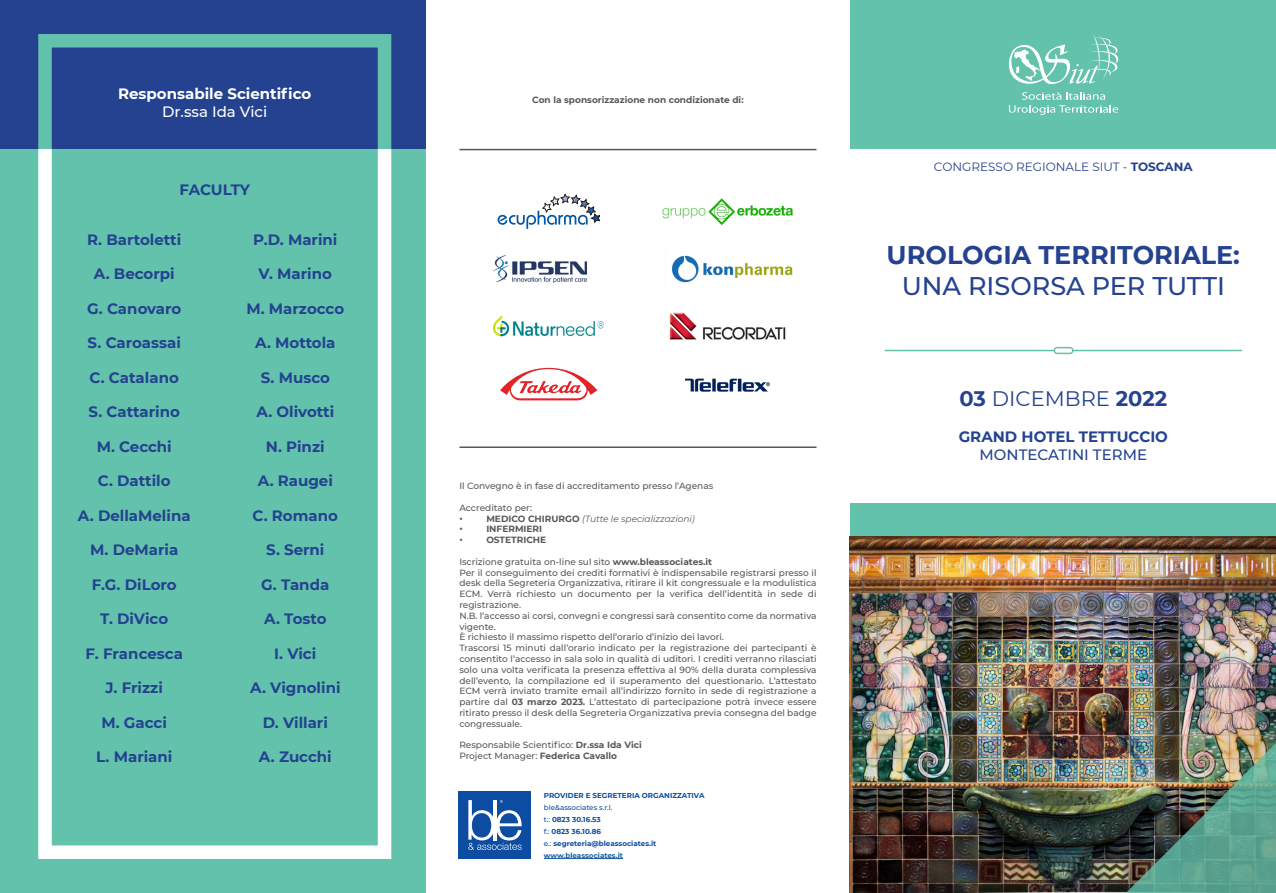
<style>
.page{position:relative;width:1276px;height:893px;background:#fff}
.page>*{position:absolute;margin:0;border:0;box-sizing:border-box;transform-origin:0 0}
.t1{font:700 25.5px "Montserrat";color:#24428f}
.t2{font:500 25.5px "Montserrat";color:#24428f}
.t3{font:21px "Montserrat";color:#24428f}
.t4{font:700 15px "Montserrat";color:#24428f}
.t5{font:700 15px "Montserrat";color:#fff}
.t6{font:500 15px "Montserrat";color:#24428f}
.t7{font:500 15px "Montserrat";color:#fff}
.t8{font:12px "Montserrat";color:#24428f}
.t9{font:500 9px/10.8px "Montserrat";color:#57585a;text-align:justify}
.t10{font:700 9px "Montserrat";color:#57585a}
.t11{font:italic 9px "Montserrat";color:#57585a}
.t12{font:700 7.2px "Montserrat";color:#0d4da1}
.t13{font:500 7.2px "Montserrat";color:#0d4da1}
.t14{font:700 7.2px "Montserrat";color:#175d9e}
.s1{font-weight:700;font-style:normal}
.s2{font-weight:700}
.s3{font-weight:500}
</style>
<div class="page">
<div style="left:850px;top:0;width:426px;height:149px;background:#63c2ac"></div>
<div style="left:0;top:0;width:425px;height:893px;background:#63c2ac"></div>
<div style="left:38px;top:34px;width:353px;height:825px;border:14px solid #fff"></div>
<div style="left:850px;top:503px;width:426px;height:33px;background:#63c2ac"></div>
<hr style="left:884px;top:350px;width:358px;height:1px;background:#63c2ac">
<div style="left:1054px;top:348px;width:18px;height:5px;background:#fff;border-radius:3px"></div>
<div style="left:1053px;top:347px;width:20px;height:7px;border:2px solid #63c2ac;border-radius:3px"></div>
<div style="left:0;top:0;width:425px;height:149px;background:#24428f"></div>
<svg style="left:38px;top:34px;width:353px;height:115px"></svg>
<hr style="left:544px;top:858px;width:79px;height:1px;background:#175d9e">
<div style="left:459px;top:791px;width:72px;height:68px;background:#0d4da1"></div>
<svg style="left:468px;top:800px;width:54px;height:50px"></svg>
<hr style="left:459px;top:149px;width:357px;height:1px;background:#57585a">
<hr style="left:459px;top:446px;width:357px;height:2px;background:#57585a">
<svg style="left:1008px;top:35px;width:111px;height:50px"></svg>
<svg style="left:1009px;top:92px;width:109px;height:23px"></svg>
<img style="left:850px;top:536px;width:426px;height:357px">
<img style="left:1024px;top:641px;width:252px;height:252px">
<svg style="left:497px;top:194px;width:103px;height:35px"></svg>
<img style="left:662px;top:198px;width:131px;height:27px">
<img style="left:493px;top:256px;width:94px;height:26px">
<img style="left:671px;top:255px;width:122px;height:28px">
<img style="left:492px;top:315px;width:113px;height:22px">
<img style="left:669px;top:312px;width:117px;height:28px">
<svg style="left:500px;top:367px;width:98px;height:34px"></svg>
<img style="left:685px;top:378px;width:84px;height:14px">
<p class="t5" style="left:118px;top:83px;width:195px">Responsabile Scientifico</p>
<p class="t7" style="left:162px;top:101px;width:107px">Dr.ssa Ida Vici</p>
<p class="t4" style="left:179px;top:179px;width:72px">FACULTY</p>
<p class="t4" style="left:87px;top:229px;width:96px">R. Bartoletti</p>
<p class="t4" style="left:94px;top:263px;width:82px">A. Becorpi</p>
<p class="t4" style="left:87px;top:298px;width:96px">G. Canovaro</p>
<p class="t4" style="left:88px;top:332px;width:95px">S. Caroassai</p>
<p class="t4" style="left:90px;top:367px;width:91px">C. Catalano</p>
<p class="t4" style="left:88px;top:401px;width:93px">S. Cattarino</p>
<p class="t4" style="left:97px;top:436px;width:77px">M. Cecchi</p>
<p class="t4" style="left:98px;top:470px;width:74px">C. Dattilo</p>
<p class="t4" style="left:78px;top:505px;width:114px">A. DellaMelina</p>
<p class="t4" style="left:90px;top:539px;width:90px">M. DeMaria</p>
<p class="t4" style="left:92px;top:574px;width:86px">F.G. DiLoro</p>
<p class="t4" style="left:100px;top:608px;width:69px">T. DiVico</p>
<p class="t4" style="left:86px;top:643px;width:99px">F. Francesca</p>
<p class="t4" style="left:106px;top:677px;width:59px">J. Frizzi</p>
<p class="t4" style="left:101px;top:712px;width:67px">M. Gacci</p>
<p class="t4" style="left:96px;top:746px;width:78px">L. Mariani</p>
<p class="t4" style="left:253px;top:229px;width:86px">P.D. Marini</p>
<p class="t4" style="left:258px;top:263px;width:75px">V. Marino</p>
<p class="t4" style="left:246px;top:298px;width:99px">M. Marzocco</p>
<p class="t4" style="left:255px;top:332px;width:82px">A. Mottola</p>
<p class="t4" style="left:261px;top:367px;width:71px">S. Musco</p>
<p class="t4" style="left:256px;top:401px;width:79px">A. Olivotti</p>
<p class="t4" style="left:266px;top:436px;width:60px">N. Pinzi</p>
<p class="t4" style="left:258px;top:470px;width:77px">A. Raugei</p>
<p class="t4" style="left:252px;top:505px;width:87px">C. Romano</p>
<p class="t4" style="left:266px;top:539px;width:60px">S. Serni</p>
<p class="t4" style="left:261px;top:574px;width:70px">G. Tanda</p>
<p class="t4" style="left:264px;top:608px;width:64px">A. Tosto</p>
<p class="t4" style="left:274px;top:643px;width:44px">I. Vici</p>
<p class="t4" style="left:250px;top:677px;width:92px">A. Vignolini</p>
<p class="t4" style="left:263px;top:712px;width:67px">D. Villari</p>
<p class="t4" style="left:259px;top:746px;width:74px">A. Zucchi</p>
<p class="t10" style="left:532px;top:93px;width:213px">Con la sponsorizzazione non condizionate di:</p>
<p class="t9" style="left:459px;top:480px;width:255px">Il Convegno è in fase di accreditamento presso l’Agenas</p>
<p class="t9" style="left:459px;top:502px;width:74px">Accreditato per:</p>
<p class="t10" style="left:459px;top:512px;width:5px">•</p>
<p class="t11" style="left:486px;top:512px;width:210px"><span class="s1">MEDICO CHIRURGO</span> (Tutte le specializzazioni)</p>
<p class="t10" style="left:459px;top:523px;width:5px">•</p>
<p class="t10" style="left:486px;top:523px;width:57px">INFERMIERI</p>
<p class="t10" style="left:459px;top:534px;width:5px">•</p>
<p class="t10" style="left:486px;top:534px;width:61px">OSTETRICHE</p>
<p class="t9" style="left:459px;top:556px;width:254px">Iscrizione gratuita on-line sul sito <span class="s2">www.bleassociates.it</span></p>
<p class="t9" style="left:459px;top:567px;width:359px">Per il conseguimento dei crediti formativi è indispensabile registrarsi presso il desk della Segreteria Organizzativa, ritirare il kit congressuale e la modulistica ECM. Verrà richiesto un documento per la verifica dell’identità in sede di registrazione.</p>
<p class="t9" style="left:459px;top:610px;width:359px">N.B. l’accesso ai corsi, convegni e congressi sarà consentito come da normativa vigente.</p>
<p class="t9" style="left:459px;top:631px;width:266px">È richiesto il massimo rispetto dell’orario d’inizio dei lavori.</p>
<p class="t9" style="left:459px;top:642px;width:359px">Trascorsi 15 minuti dall’orario indicato per la registrazione dei partecipanti è consentito l’accesso in sala solo in qualità di uditori. I crediti verranno rilasciati solo una volta verificata la presenza effettiva al 90% della durata complessiva dell’evento, la compilazione ed il superamento del questionario. L’attestato ECM verrà inviato tramite email all’indirizzo fornito in sede di registrazione a partire dal <span class="s2">03 marzo 2023.</span> L’attestato di partecipazione potrà invece essere ritirato presso il desk della Segreteria Organizzativa previa consegna del badge congressuale.</p>
<p class="t9" style="left:459px;top:739px;width:184px">Responsabile Scientifico: <span class="s2">Dr.ssa Ida Vici</span></p>
<p class="t9" style="left:459px;top:750px;width:159px">Project Manager: <span class="s2">Federica Cavallo</span></p>
<p class="t12" style="left:544px;top:790px;width:162px">PROVIDER E SEGRETERIA ORGANIZZATIVA</p>
<p class="t13" style="left:544px;top:802px;width:70px">ble&amp;associates s.r.l.</p>
<p class="t12" style="left:544px;top:814px;width:58px"><span class="s3">t.:</span> 0823 30.16.53</p>
<p class="t12" style="left:544px;top:826px;width:59px"><span class="s3">f.:</span> 0823 36.10.86</p>
<p class="t12" style="left:544px;top:838px;width:114px"><span class="s3">e.:</span> segreteria@bleassociates.it</p>
<p class="t14" style="left:544px;top:850px;width:81px">www.bleassociates.it</p>
<p class="t8" style="left:934px;top:159px;width:260px">CONGRESSO REGIONALE SIUT - <span class="s2">TOSCANA</span></p>
<p class="t1" style="left:886px;top:237px;width:355px">UROLOGIA TERRITORIALE:</p>
<p class="t2" style="left:901px;top:268px;width:325px">UNA RISORSA PER TUTTI</p>
<p class="t3" style="left:959px;top:384px;width:209px"><span class="s2">03</span> DICEMBRE <span class="s2">2022</span></p>
<p class="t4" style="left:958px;top:426px;width:211px">GRAND HOTEL TETTUCCIO</p>
<p class="t6" style="left:979px;top:444px;width:169px">MONTECATINI TERME</p>
</div>
